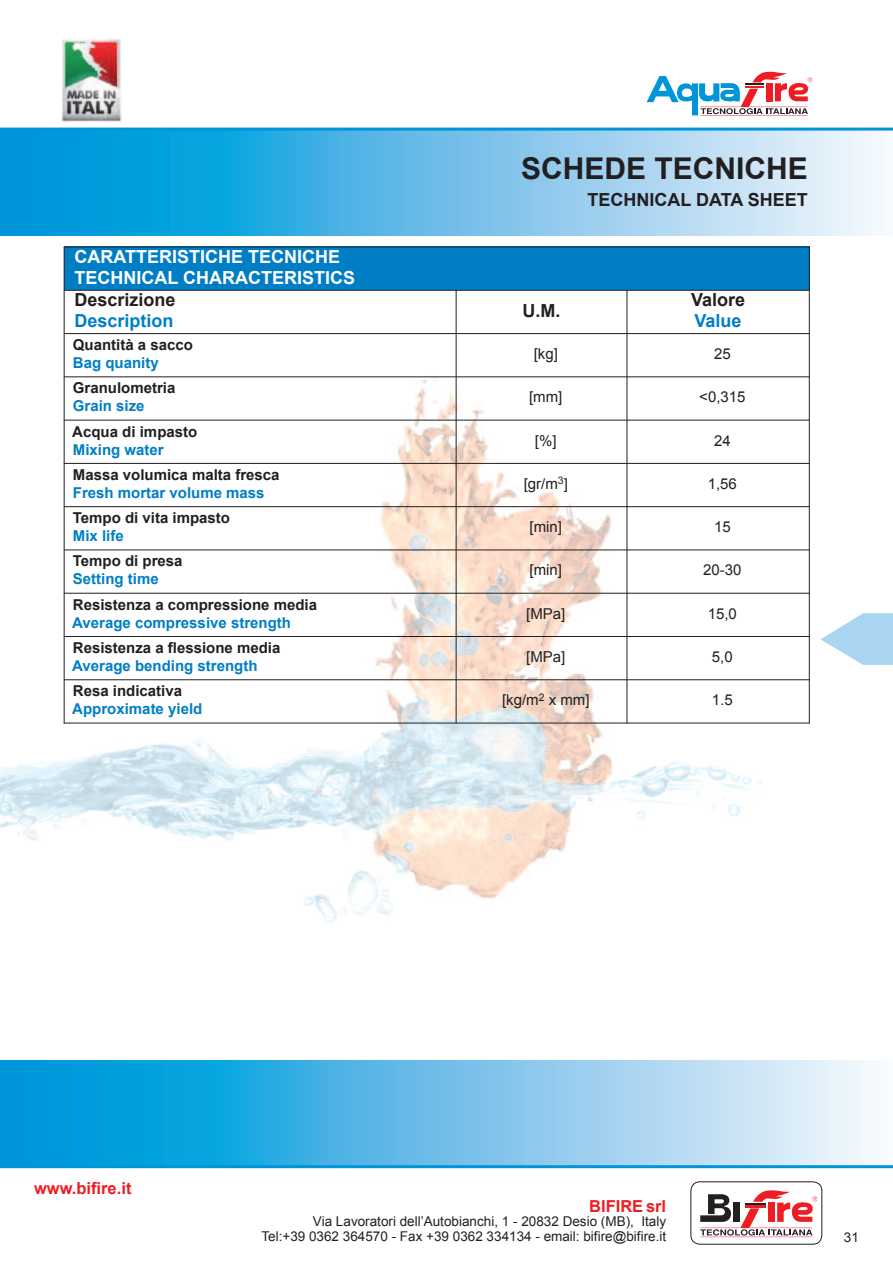
<style>
.page{position:relative;width:893px;height:1263px;background:#fff}
.page>*{position:absolute;margin:0;border:0;box-sizing:border-box;transform-origin:0 0}
.t1{font:700 30px "Arial";color:#231f20}
.t2{font:700 18px/21.6px "Arial";color:#fff}
.t3{font:700 18px "Arial";color:#231f20}
.t4{font:700 18px "Arial";color:#007ec5}
.t5{font:700 16.5px "Arial";color:#ee1d23}
.t6{font:700 15px "Arial";color:#231f20}
.t7{font:700 15px "Arial";color:#007ec5}
.t8{font:15px "Arial";color:#231f20}
.t9{font:13.5px/14.2px "Arial";color:#231f20;text-align:right}
</style>
<div class="page">
<img style="left:0;top:43px;width:767px;height:1126px">
<svg style="left:0;top:1061px;width:876px;height:104px;background:#6ac0e9"></svg>
<svg style="left:1px;top:131px;width:882px;height:104px;background:#69bfe9"></svg>
<hr style="left:0;top:1165px;width:893px;height:3px;background:#0095d9">
<hr style="left:0;top:128px;width:893px;height:3px;background:#0095d9">
<hr style="left:0;top:129px;width:1px;height:106px;background:#0095d9">
<img style="left:62px;top:38px;width:60px;height:84px">
<svg style="left:820px;top:613px;width:73px;height:52px"></svg>
<hr style="left:700px;top:115px;width:108px;height:1px;background:#ee1d23">
<svg style="left:647px;top:72px;width:165px;height:43px"></svg>
<svg style="left:690px;top:1181px;width:132px;height:64px"></svg>
<div style="left:64px;top:247px;width:745px;height:43px;background:#007ec5"></div>
<hr style="left:64px;top:247px;width:1px;height:476px;background:#231f20">
<hr style="left:456px;top:290px;width:1px;height:433px;background:#231f20">
<hr style="left:627px;top:290px;width:1px;height:433px;background:#231f20">
<hr style="left:809px;top:247px;width:1px;height:476px;background:#231f20">
<hr style="left:64px;top:247px;width:746px;height:1px;background:#231f20">
<hr style="left:64px;top:290px;width:746px;height:1px;background:#231f20">
<hr style="left:64px;top:333px;width:746px;height:1px;background:#231f20">
<hr style="left:64px;top:376px;width:746px;height:1px;background:#231f20">
<hr style="left:64px;top:420px;width:746px;height:1px;background:#231f20">
<hr style="left:64px;top:463px;width:746px;height:1px;background:#231f20">
<hr style="left:64px;top:506px;width:746px;height:1px;background:#231f20">
<hr style="left:64px;top:550px;width:746px;height:1px;background:#231f20">
<hr style="left:64px;top:593px;width:746px;height:1px;background:#231f20">
<hr style="left:64px;top:636px;width:746px;height:1px;background:#231f20">
<hr style="left:64px;top:679px;width:746px;height:1px;background:#231f20">
<hr style="left:64px;top:723px;width:746px;height:1px;background:#231f20">
<p class="t2" style="left:75px;top:245px;width:282px">CARATTERISTICHE TECNICHE<br>TECHNICAL CHARACTERISTICS</p>
<p class="t3" style="left:75px;top:289px;width:103px">Descrizione</p>
<p class="t4" style="left:75px;top:311px;width:101px">Description</p>
<p class="t6" style="left:73px;top:336px;width:122px">Quantità a sacco</p>
<p class="t7" style="left:73px;top:354px;width:87px">Bag quanity</p>
<p class="t6" style="left:73px;top:380px;width:104px">Granulometria</p>
<p class="t7" style="left:73px;top:398px;width:73px">Grain size</p>
<p class="t6" style="left:72px;top:423px;width:127px">Acqua di impasto</p>
<p class="t7" style="left:73px;top:441px;width:92px">Mixing water</p>
<p class="t6" style="left:73px;top:466px;width:208px">Massa volumica malta fresca</p>
<p class="t7" style="left:73px;top:484px;width:193px">Fresh mortar volume mass</p>
<p class="t6" style="left:73px;top:510px;width:159px">Tempo di vita impasto</p>
<p class="t7" style="left:73px;top:528px;width:52px">Mix life</p>
<p class="t6" style="left:73px;top:553px;width:111px">Tempo di presa</p>
<p class="t7" style="left:73px;top:571px;width:87px">Setting time</p>
<p class="t6" style="left:73px;top:596px;width:246px">Resistenza a compressione media</p>
<p class="t7" style="left:72px;top:614px;width:220px">Average compressive strength</p>
<p class="t6" style="left:73px;top:639px;width:209px">Resistenza a flessione media</p>
<p class="t7" style="left:72px;top:657px;width:187px">Average bending strength</p>
<p class="t6" style="left:73px;top:683px;width:111px">Resa indicativa</p>
<p class="t7" style="left:72px;top:701px;width:132px">Approximate yield</p>
<h1 class="t1" style="left:521px;top:152px;width:288px">SCHEDE TECNICHE</h1>
<p class="t3" style="left:588px;top:190px;width:222px">TECHNICAL DATA SHEET</p>
<p class="t3" style="left:523px;top:300px;width:39px">U.M.</p>
<p class="t3" style="left:691px;top:289px;width:56px">Valore</p>
<p class="t4" style="left:695px;top:311px;width:49px">Value</p>
<p class="t8" style="left:534px;top:345px;width:26px">[kg]</p>
<p class="t8" style="left:714px;top:345px;width:18px">25</p>
<p class="t8" style="left:529px;top:389px;width:35px">[mm]</p>
<p class="t8" style="left:699px;top:389px;width:48px">&lt;0,315</p>
<p class="t8" style="left:535px;top:432px;width:23px">[%]</p>
<p class="t8" style="left:714px;top:432px;width:18px">24</p>
<p class="t8" style="left:524px;top:475px;width:46px">[gr/m<sup>3</sup>]</p>
<p class="t8" style="left:708px;top:475px;width:31px">1,56</p>
<p class="t8" style="left:530px;top:519px;width:34px">[min]</p>
<p class="t8" style="left:714px;top:519px;width:18px">15</p>
<p class="t8" style="left:530px;top:562px;width:34px">[min]</p>
<p class="t8" style="left:703px;top:562px;width:40px">20-30</p>
<p class="t8" style="left:526px;top:605px;width:41px">[MPa]</p>
<p class="t8" style="left:708px;top:605px;width:31px">15,0</p>
<p class="t8" style="left:526px;top:648px;width:41px">[MPa]</p>
<p class="t8" style="left:712px;top:648px;width:22px">5,0</p>
<p class="t8" style="left:502px;top:692px;width:89px">[kg/m<sup>2</sup> x mm]</p>
<p class="t8" style="left:712px;top:692px;width:22px">1.5</p>
<p class="t5" style="left:34px;top:1179px;width:99px">www.bifire.it</p>
<p class="t5" style="left:589px;top:1197px;width:79px">BIFIRE srl</p>
<p class="t9" style="left:261px;top:1214px;width:406px">Via Lavoratori dell’Autobianchi, 1 - 20832 Desio (MB), Italy<br>Tel:+39 0362 364570 - Fax +39 0362 334134 - email: bifire@bifire.it</p>
<p class="t9" style="left:844px;top:1230px;width:17px">31</p>
</div>
